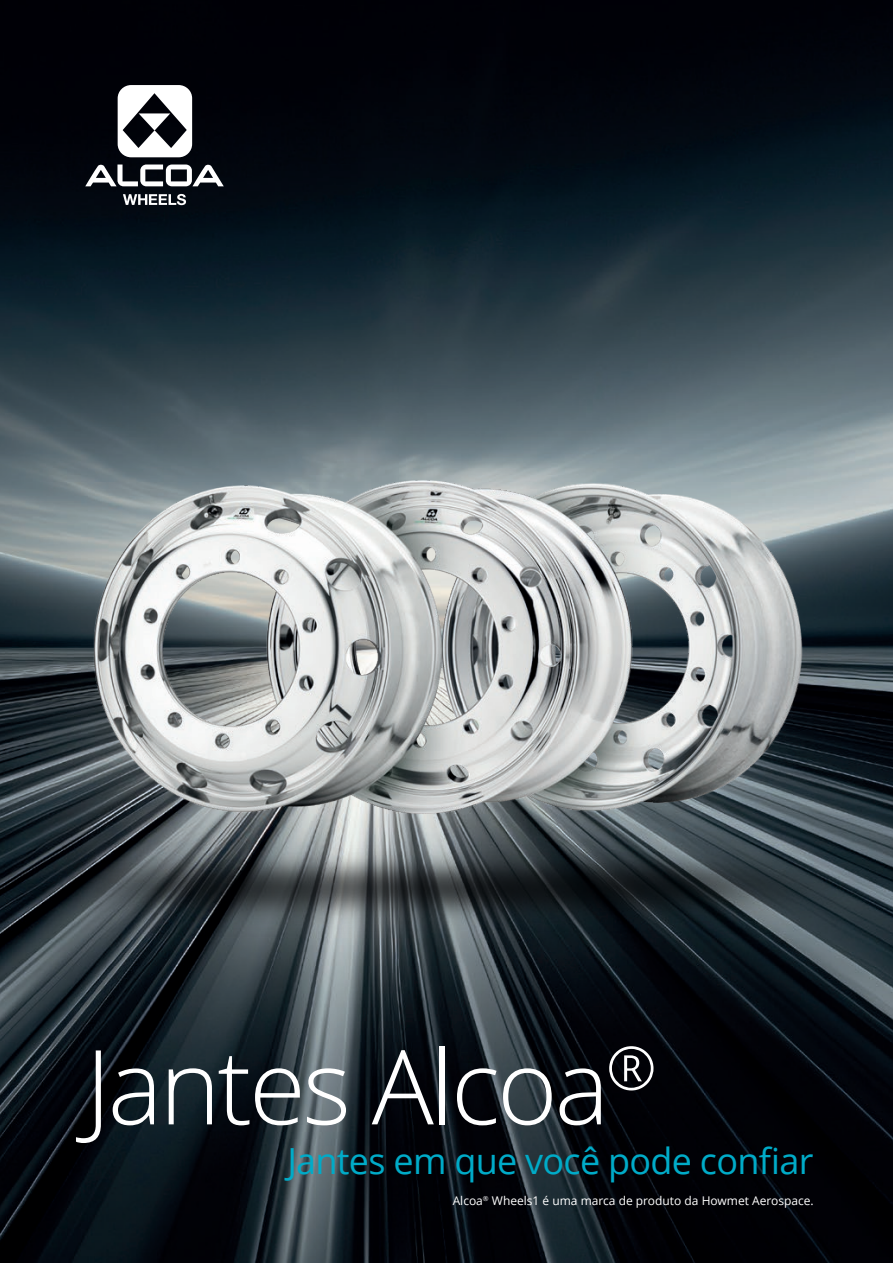
<style>
.page{position:relative;width:893px;height:1263px;background:#fff}
.page>*{position:absolute;margin:0;border:0;box-sizing:border-box;transform-origin:0 0}
.t1{font:300 103.5px "Open Sans";letter-spacing:-.03em;color:#fff}
.t2{font:36px "Open Sans";letter-spacing:-.02em;color:#00abc8}
.t3{font:12px "Open Sans";color:#fff}
</style>
<div class="page">
<img style="left:0;top:0;width:893px;height:1263px">
<svg style="left:85px;top:164px;width:139px;height:22px"></svg>
<svg style="left:118px;top:85px;width:74px;height:72px"></svg>
<svg style="left:123px;top:194px;width:63px;height:11px"></svg>
<img style="left:0;top:405px;width:893px;height:575px">
<h1 class="t1" style="left:85px;top:1016px;width:573px">Jantes Alcoa<sup>®</sup></h1>
<h2 class="t2" style="left:287px;top:1136px;width:527px">Jantes em que você pode confiar</h2>
<p class="t3" style="left:453px;top:1192px;width:363px">Alcoa<sup>®</sup> Wheels1 é uma marca de produto da Howmet Aerospace.</p>
</div>
